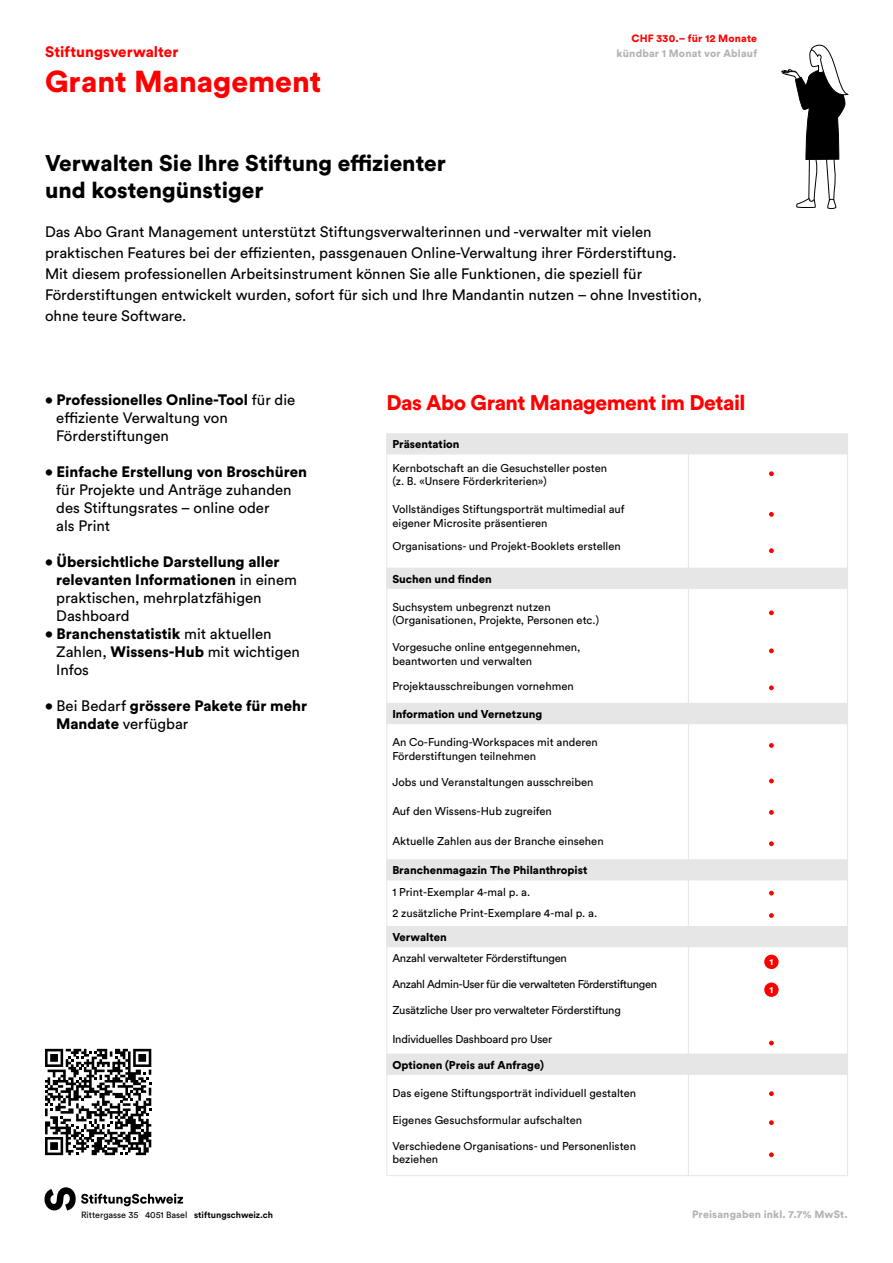
<style>
.page{position:relative;width:893px;height:1263px;background:#fff}
.page>*{position:absolute;margin:0;border:0;box-sizing:border-box;transform-origin:0 0}
.t1{font:900 30px "Circular Std";color:#f00}
.t2{font:900 22.5px/27px "Circular Std";color:#000}
.t3{font:900 21px "Circular Std";letter-spacing:-.025em;color:#f00}
.t4{font:15px/18px "Circular Std";color:#000}
.t5{font:900 15px/18px "Circular Std";color:#000}
.t6{font:900 15px "Circular Std";color:#f00}
.t7{font:11.25px/13.5px "Circular Std";color:#000}
.t8{font:900 11.25px "Circular Std";color:#000}
.t9{font:11.25px "Circular Std";letter-spacing:-.02em;color:#000}
.t10{font:11.25px "Circular Std";letter-spacing:-.03em;color:#000}
.t11{font:900 10.5px "Circular Std";letter-spacing:.015em;color:#b3b3b3}
.t12{font:900 10.5px "Circular Std";letter-spacing:.015em;color:#f00}
.t13{font:9px "Circular Std";color:#000}
.t14{font:900 9px "Circular Std";color:#fff}
.s1{font-weight:900}
.s2{font-weight:400}
.s3{font-weight:700}
</style>
<div class="page">
<svg style="left:44px;top:1187px;width:139px;height:24px"></svg>
<svg style="left:781px;top:44px;width:67px;height:165px"></svg>
<svg style="left:45px;top:1049px;width:106px;height:106px"></svg>
<svg style="left:387px;top:433px;width:460px;height:642px"></svg>
<svg style="left:769px;top:471px;width:5px;height:5px"></svg>
<svg style="left:769px;top:512px;width:5px;height:5px"></svg>
<svg style="left:769px;top:548px;width:5px;height:5px"></svg>
<svg style="left:769px;top:648px;width:5px;height:5px"></svg>
<svg style="left:769px;top:685px;width:5px;height:5px"></svg>
<svg style="left:769px;top:610px;width:5px;height:5px"></svg>
<svg style="left:769px;top:743px;width:5px;height:5px"></svg>
<svg style="left:769px;top:891px;width:5px;height:4px"></svg>
<svg style="left:769px;top:779px;width:5px;height:4px"></svg>
<svg style="left:769px;top:810px;width:5px;height:5px"></svg>
<svg style="left:769px;top:841px;width:5px;height:5px"></svg>
<svg style="left:769px;top:913px;width:5px;height:5px"></svg>
<svg style="left:769px;top:1091px;width:5px;height:5px"></svg>
<svg style="left:769px;top:1041px;width:5px;height:4px"></svg>
<svg style="left:769px;top:1120px;width:5px;height:5px"></svg>
<svg style="left:769px;top:1152px;width:5px;height:5px"></svg>
<hr style="left:386px;top:433px;width:1px;height:743px;background:#e6e6e6">
<hr style="left:847px;top:433px;width:1px;height:742px;background:#e6e6e6">
<hr style="left:386px;top:1175px;width:462px;height:1px;background:#e6e6e6">
<div style="left:764px;top:955px;width:15px;height:14px;background:#f00;border-radius:50%"></div>
<div style="left:764px;top:982px;width:15px;height:15px;background:#f00;border-radius:50%"></div>
<hr style="left:688px;top:433px;width:1px;height:743px;background:#e6e6e6">
<h3 class="t6" style="left:45px;top:42px;width:135px">Stiftungsverwalter</h3>
<h1 class="t1" style="left:45px;top:61px;width:278px">Grant Management</h1>
<p class="t12" style="left:631px;top:31px;width:127px">CHF 330.– für 12 Monate</p>
<p class="t11" style="left:617px;top:46px;width:142px">kündbar 1 Monat vor Ablauf</p>
<h2 class="t2" style="left:45px;top:149px;width:402px">Verwalten Sie Ihre Stiftung effizienter und kostengünstiger</h2>
<p class="t4" style="left:45px;top:221px;width:658px;line-height:21px">Das Abo Grant Management unterstützt Stiftungsverwalterinnen und -verwalter mit vielen praktischen Features bei der effizienten, passgenauen Online-Verwaltung ihrer Förderstiftung.<br>Mit diesem professionellen Arbeitsinstrument können Sie alle Funktionen, die speziell für Förderstiftungen entwickelt wurden, sofort für sich und Ihre Mandantin nutzen – ohne Investition, ohne teure Software.</p>
<h3 class="t4" style="left:56px;top:391px;width:241px;text-indent:-11px"><span class="s1">• Professionelles Online-Tool</span> für die effiziente Verwaltung von<br>Förderstiftungen</h3>
<h3 class="t5" style="left:45px;top:463px;width:264px">• Einfache Erstellung von Broschüren</h3>
<h3 class="t4" style="left:56px;top:481px;width:237px">für Projekte und Anträge zuhanden des Stiftungsrates – online oder als Print</h3>
<h3 class="t5" style="left:56px;top:553px;width:242px;text-indent:-11px">• Übersichtliche Darstellung aller relevanten Informationen <span class="s2">in einem praktischen, mehrplatzfähigen<br>Dashboard</span></h3>
<h3 class="t4" style="left:56px;top:625px;width:245px;text-indent:-11px"><span class="s1">• Branchenstatistik</span> mit aktuellen<br>Zahlen, <span class="s1">Wissens-Hub</span> mit wichtigen<br>Infos</h3>
<h3 class="t5" style="left:56px;top:697px;width:253px;text-indent:-11px">• <span class="s2">Bei Bedarf</span> grössere Pakete für mehr<br>Mandate <span class="s2">verfügbar</span></h3>
<h3 class="t3" style="left:386px;top:389px;width:360px">Das Abo Grant Management im Detail</h3>
<p class="t8" style="left:392px;top:437px;width:69px">Präsentation</p>
<p class="t7" style="left:392px;top:461px;width:216px">Kernbotschaft an die Gesuchsteller posten (z. B. «Unsere Förderkriterien»)</p>
<p class="t7" style="left:392px;top:503px;width:234px">Vollständiges Stiftungsporträt multimedial auf eigener Microsite präsentieren</p>
<p class="t7" style="left:392px;top:540px;width:230px">Organisations- und Projekt-Booklets erstellen</p>
<p class="t8" style="left:392px;top:571px;width:101px">Suchen und finden</p>
<p class="t7" style="left:392px;top:600px;width:208px">Suchsystem unbegrenzt nutzen (Organisationen, Projekte, Personen etc.)</p>
<p class="t7" style="left:392px;top:640px;width:190px">Vorgesuche online entgegennehmen, beantworten und verwalten</p>
<p class="t7" style="left:392px;top:679px;width:183px">Projektausschreibungen vornehmen</p>
<p class="t8" style="left:392px;top:706px;width:151px">Information und Vernetzung</p>
<p class="t7" style="left:392px;top:735px;width:207px">An Co-Funding-Workspaces mit anderen<br>Förderstiftungen teilnehmen</p>
<p class="t7" style="left:392px;top:775px;width:203px">Jobs und Veranstaltungen ausschreiben</p>
<p class="t7" style="left:392px;top:804px;width:161px">Auf den Wissens-Hub zugreifen</p>
<p class="t7" style="left:392px;top:834px;width:213px">Aktuelle Zahlen aus der Branche einsehen</p>
<p class="t8" style="left:392px;top:863px;width:196px">Branchenmagazin The Philanthropist</p>
<p class="t7" style="left:392px;top:881px;width:206px;line-height:21.3px">1 Print-Exemplar 4-mal p. a.<br>2 zusätzliche Print-Exemplare 4-mal p. a.</p>
<p class="t8" style="left:392px;top:929px;width:56px">Verwalten</p>
<p class="t9" style="left:392px;top:951px;width:176px">Anzahl verwalteter Förderstiftungen</p>
<p class="t10" style="left:392px;top:977px;width:266px">Anzahl Admin-User für die verwalteten Förderstiftungen</p>
<p class="t9" style="left:392px;top:1003px;width:230px">Zusätzliche User pro verwalteter Förderstiftung</p>
<p class="t9" style="left:392px;top:1032px;width:161px">Individuelles Dashboard pro User</p>
<p class="t8" style="left:392px;top:1057px;width:153px">Optionen (Preis auf Anfrage)</p>
<p class="t7" style="left:392px;top:1086px;width:245px">Das eigene Stiftungsporträt individuell gestalten</p>
<p class="t7" style="left:392px;top:1113px;width:191px">Eigenes Gesuchsformular aufschalten</p>
<p class="t7" style="left:392px;top:1139px;width:245px">Verschiedene Organisations- und Personenlisten beziehen</p>
<p class="t14" style="left:769px;top:956px;width:5px">1</p>
<p class="t14" style="left:769px;top:983px;width:5px">1</p>
<p class="t13" style="left:81px;top:1209px;width:194px">Rittergasse 35 4051 Basel <span class="s3">stiftungschweiz.ch</span></p>
<p class="t11" style="left:692px;top:1207px;width:157px">Preisangaben inkl. 7.7% MwSt.</p>
</div>
